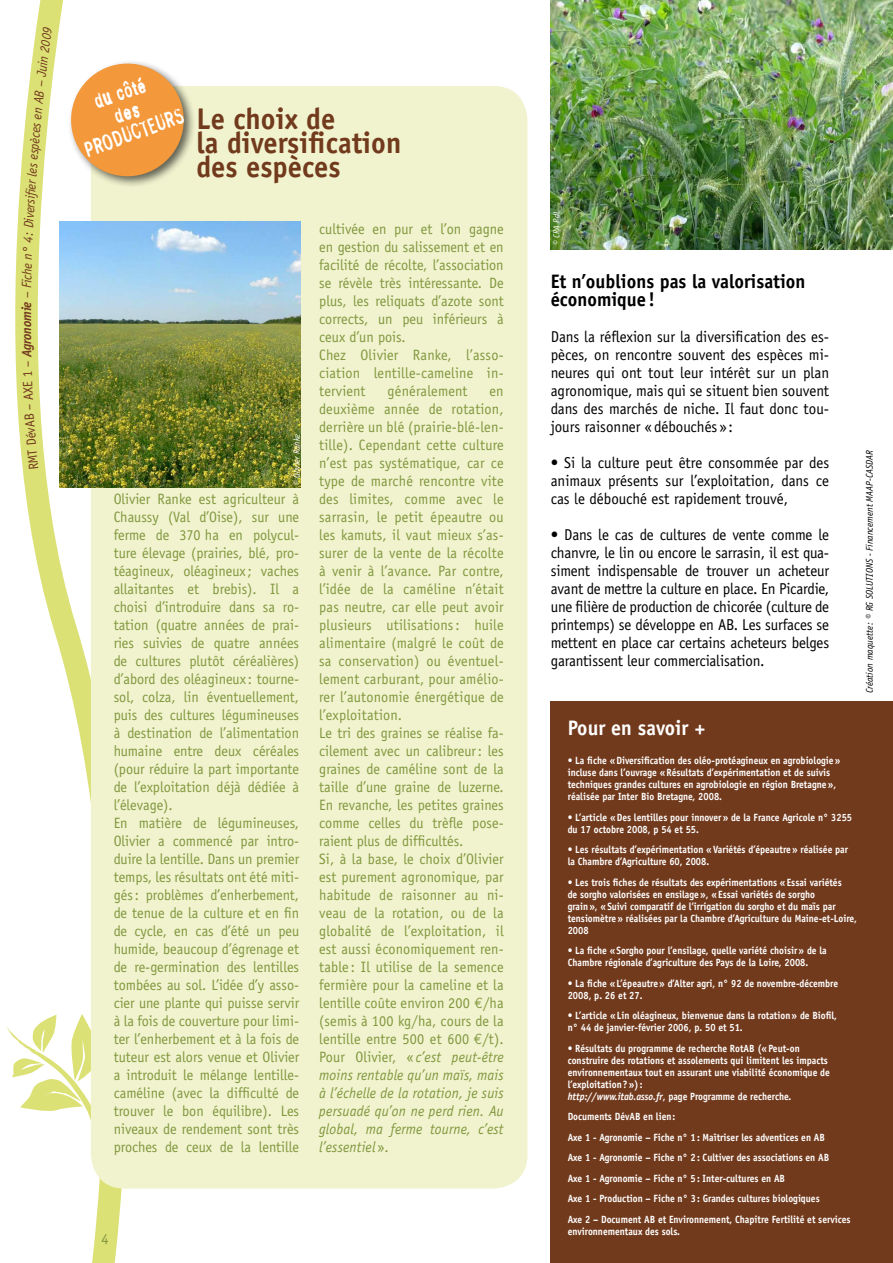
<style>
.page{position:relative;width:893px;height:1263px;background:#fff}
.page>*{position:absolute;margin:0;border:0;box-sizing:border-box;transform-origin:0 0}
.t1{font:700 30px/24px "Officina Sans";color:#723a1d;scale:.95 1}
.t2{font:700 21px "Officina Sans";color:#fff;scale:.95 1}
.t3{font:21px "Stamp Gothic";color:#fff;scale:.76 1}
.t4{font:21px "Stamp Gothic";color:#fff;scale:.8 1}
.t5{font:700 19.5px/18px "Officina Sans";color:#000;scale:.95 1}
.t6{font:15.75px/18px "Officina Sans";letter-spacing:-.01em;color:#000;text-align:justify;scale:.95 1}
.t7{font:15px/18px "Officina Sans";color:#80973e;scale:.95 1}
.t8{font:italic 13.5px "Officina Sans";color:#723a1d;scale:.95 1}
.t9{font:italic 700 13.5px "Officina Sans";color:#723a1d;scale:.95 1}
.t10{font:700 10.5px/12px "Officina Sans";color:#fff;scale:.9 1}
.t11{font:italic 9.75px "Officina Sans";color:#000;scale:.95 1}
.t12{font:italic 9px "Officina Sans";color:#fff;scale:.95 1}
.s1{font-family:"Euro Mono"}
.s2{font-style:italic}
</style>
<div class="page">
<svg style="left:15px;top:0;width:171px;height:1263px"></svg>
<svg style="left:6px;top:1014px;width:87px;height:151px"></svg>
<div style="left:91px;top:86px;width:436px;height:1102px;background:#f1f3ce;border-radius:34px"></div>
<div style="left:67px;top:60px;width:129px;height:129px;background:#000;opacity:.6"></div>
<div style="left:71px;top:64px;width:113px;height:112px;background:#f3983b;border-radius:50%"></div>
<img style="left:59px;top:221px;width:242px;height:267px">
<img style="left:551px;top:0;width:342px;height:249px">
<div style="left:551px;top:702px;width:342px;height:561px;background:#723a1d"></div>
<div style="left:23px;top:362px;width:16px;height:107px;background:#dce175"></div>
<svg style="left:41px;top:27px;width:11px;height:19px"></svg>
<p class="t8" style="left:32px;top:86px;width:45px;rotate:-83deg">– Juin 2</p>
<p class="t8" style="left:28px;top:127px;width:41px;rotate:-84deg">s en AB</p>
<p class="t8" style="left:25px;top:159px;width:35px;rotate:-85deg">espèce</p>
<p class="t8" style="left:22px;top:199px;width:39px;rotate:-86deg">if er les</p>
<p class="t8" style="left:20px;top:235px;width:40px;rotate:-87deg">: Divers</p>
<p class="t8" style="left:19px;top:268px;width:35px;rotate:-88deg">en°4</p>
<p class="t8" style="left:19px;top:298px;width:33px;rotate:-89deg">– Fich</p>
<p class="t9" style="left:18px;top:334px;width:35px;rotate:-90deg">nomie</p>
<p class="t9" style="left:19px;top:358px;width:27px;rotate:-91deg">Agro</p>
<h2 class="t4" style="left:89px;top:89px;width:70px;rotate:-20deg">du côté</h2>
<h2 class="t3" style="left:80px;top:137px;width:103px;rotate:-20deg">PRODUC TEURS</h2>
<h1 class="t1" style="left:196px;top:107px;width:217px">Le choix de<br>la diversification des espèces</h1>
<p class="t12" style="left:292px;top:485px;width:55px;rotate:-90deg">© Olivier Ranke</p>
<p class="t7" style="left:114px;top:490px;width:197px">Olivier Ranke est agriculteur à<br>Chaussy (Val d’Oise), sur une ferme de 370 ha en polycul&shy;ture élevage (prairies, blé, pro&shy;téagineux, oléagineux ; vaches allaitantes et brebis). Il a choisi d’introduire dans sa ro&shy;tation (quatre années de prai&shy;ries suivies de quatre années de cultures plutôt céréalières) d’abord des oléagineux : tourne&shy;sol, colza, lin éventuellement, puis des cultures légumineuses à destination de l’alimentation humaine entre deux céréales (pour réduire la part importante de l’exploitation déjà dédiée à l’élevage).<br>En matière de légumineuses,<br>Olivier a commencé par intro&shy;duire la lentille. Dans un premier temps, les résultats ont été miti&shy;gés: problèmes d’enherbement, de tenue de la culture et en fin de cycle, en cas d’été un peu humide, beaucoup d’égrenage et de re-germination des lentilles tombées au sol. L’idée d’y asso&shy;cier une plante qui puisse servir à la fois de couverture pour limi&shy;ter l’enherbement et à la fois de tuteur est alors venue et Olivier a introduit le mélange lentille&shy;caméline (avec la difficulté de trouver le bon équilibre). Les niveaux de rendement sont très proches de ceux de la lentille</p>
<p class="t7" style="left:319px;top:220px;width:196px">cultivée en pur et l’on gagne en gestion du salissement et en facilité de récolte, l’association se révèle très intéressante. De plus, les reliquats d’azote sont corrects, un peu inférieurs à ceux d’un pois.<br>Chez Olivier Ranke, l’asso&shy;ciation lentille-cameline in&shy;tervient</p>
<p class="t7" style="left:388px;top:382px;width:86px">généralement</p>
<p class="t7" style="left:319px;top:382px;width:196px;text-indent:170px">en deuxième année de rotation, derrière un blé (prairie-blé-len&shy;tille). Cependant cette culture n’est pas systématique, car ce type de marché rencontre vite des limites, comme avec le sarrasin, le petit épeautre ou les kamuts, il vaut mieux s’as&shy;surer de la vente de la récolte à venir à l’avance. Par contre, l’idée de la caméline n’était pas neutre, car elle peut avoir plusieurs utilisations: huile alimentaire (malgré le coût de sa conservation) ou éventuel&shy;lement carburant, pour amélio&shy;rer l’autonomie énergétique de l’exploitation.<br>Le tri des graines se réalise fa&shy;cilement avec un calibreur: les graines de caméline sont de la taille d’une graine de luzerne.<br>En revanche, les petites graines comme celles du trèfle pose&shy;raient plus de difficultés.<br>Si, à la base, le choix d’Olivier est purement agronomique, par habitude de raisonner au ni&shy;veau de la rotation, ou de la globalité de l’exploitation, il est aussi économiquement ren&shy;table : Il utilise de la semence fermière pour la cameline et la lentille coûte environ 200 <span class="s1">€</span>/ha (semis à 100 kg/ha, cours de la lentille entre 500 et 600 <span class="s1">€</span>/t).<br>Pour Olivier, « <span class="s2">c’est peut-être moins rentable qu’un maïs, mais à l’échelle de la rotation, je suis persuadé qu’on ne perd rien. Au global, ma ferme tourne, c’est l’essentiel</span> ».</p>
<p class="t7" style="left:102px;top:1230px;width:9px">4</p>
<p class="t12" style="left:551px;top:245px;width:38px;rotate:-90deg">© CRA PdL</p>
<h3 class="t5" style="left:551px;top:272px;width:270px">Et n’oublions pas la valorisation économique!</h3>
<p class="t6" style="left:551px;top:328px;width:295px">Dans la réflexion sur la diversification des es&shy;pèces, on rencontre souvent des espèces mi&shy;neures qui ont tout leur intérêt sur un plan agronomique, mais qui se situent bien souvent dans des marchés de niche. Il faut donc tou&shy;jours raisonner «débouchés » :</p>
<p class="t6" style="left:551px;top:454px;width:295px">• Si la culture peut être consommée par des animaux présents sur l’exploitation, dans ce cas le débouché est rapidement trouvé,</p>
<p class="t6" style="left:551px;top:526px;width:295px">• Dans le cas de cultures de vente comme le chanvre, le lin ou encore le sarrasin, il est qua&shy;siment indispensable de trouver un acheteur avant de mettre la culture en place. En Picardie, une filière de production de chicorée (culture de printemps) se développe en AB. Les surfaces se mettent en place car certains acheteurs belges garantissent leur commercialisation.</p>
<p class="t11" style="left:864px;top:693px;width:257px;rotate:-90deg">Création maquette : © RG SOLUTIONS - Financement MAAP-CASDAR</p>
<h2 class="t2" style="left:568px;top:715px;width:147px">Pour en savoir +</h2>
<p class="t10" style="left:568px;top:754px;width:305px">• La fiche «Diversification des oléo-protéagineux en agrobiologie» incluse dans l’ouvrage «Résultats d’expérimentation et de suivis techniques grandes cultures en agrobiologie en région Bretagne», réalisée par Inter Bio Bretagne, 2008.</p>
<p class="t10" style="left:568px;top:811px;width:318px">• L’article «Des lentilles pour innover» de la France Agricole n° 3255 du 17 octobre 2008, p 54 et 55.</p>
<p class="t10" style="left:568px;top:843px;width:313px">• Les résultats d’expérimentation «Variétés d’épeautre» réalisée par la Chambre d’Agriculture 60, 2008.</p>
<p class="t10" style="left:568px;top:876px;width:323px">• Les trois fiches de résultats des expérimentations «Essai variétés<br>de sorgho valorisées en ensilage», «Essai variétés de sorgho<br>grain», «Suivi comparatif de l’irrigation du sorgho et du maïs par tensiomètre» réalisées par la Chambre d’Agriculture du Maine-et-Loire, 2008</p>
<p class="t10" style="left:568px;top:944px;width:289px">• La fiche «Sorgho pour l’ensilage, quelle variété choisir» de la<br>Chambre régionale d’agriculture des Pays de la Loire, 2008.</p>
<p class="t10" style="left:568px;top:977px;width:302px">• La fiche «L’épeautre» d’Alter agri, n° 92 de novembre-décembre<br>2008, p. 26 et 27.</p>
<p class="t10" style="left:568px;top:1009px;width:301px">• L’article «Lin oléagineux, bienvenue dans la rotation» de Biofil, n° 44 de janvier-février 2006, p. 50 et 51.</p>
<p class="t10" style="left:568px;top:1042px;width:293px">• Résultats du programme de recherche RotAB («Peut-on construire des rotations et assolements qui limitent les impacts environnementaux tout en assurant une viabilité économique de l’exploitation?») :<br><span class="s2">http://www.itab.asso.fr</span>, page Programme de recherche.</p>
<p class="t10" style="left:568px;top:1106px;width:316px;line-height:20.5px">Documents DévAB en lien:<br>Axe 1 - Agronomie – Fiche n° 1: Maîtriser les adventices en AB<br>Axe 1 - Agronomie – Fiche n° 2: Cultiver des associations en AB<br>Axe 1 - Agronomie – Fiche n° 5: Inter-cultures en AB<br>Axe 1 - Production – Fiche n° 3: Grandes cultures biologiques<br>Axe 2 – Document AB et Environnement, Chapitre Fertilité et services</p>
<p class="t10" style="left:568px;top:1225px;width:126px">environnementaux des sols.</p>
</div>
